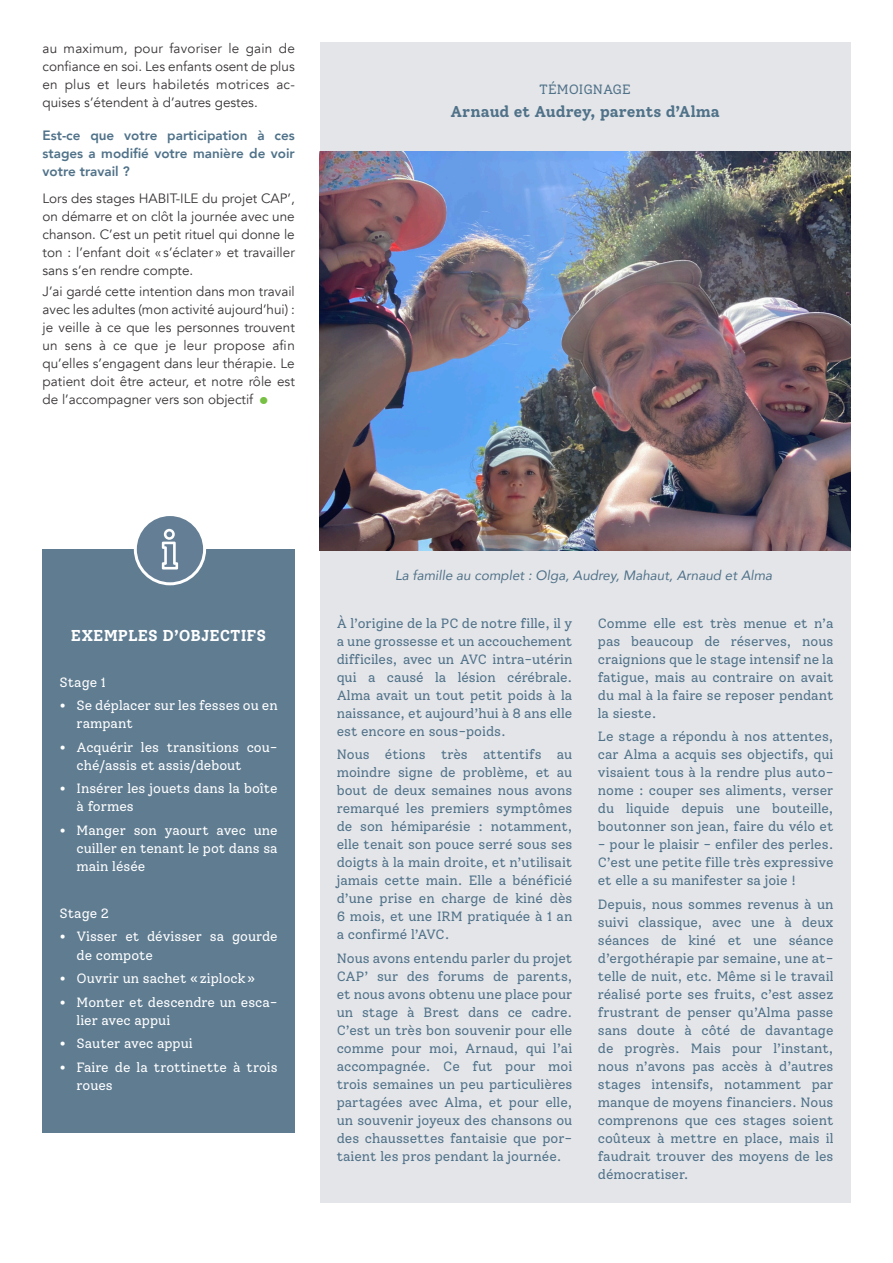
<style>
.page{position:relative;width:893px;height:1263px;background:#fff}
.page>*{position:absolute;margin:0;border:0;box-sizing:border-box;transform-origin:0 0}
.t1{font:800 45px "Avenir";color:#77c043}
.t2{font:700 15.75px "Solway";color:#507289}
.t3{font:700 15.75px "Solway";color:#fff}
.t4{font:13.5px/18px "Solway";color:#507289;text-align:justify}
.t5{font:13.5px/18px "Avenir";color:#393536;text-align:justify}
.t6{font:13.5px/18px "Solway";color:#fff}
.t7{font:800 13.5px/18px "Avenir";color:#507289;text-align:justify}
.t8{font:italic 13.5px "Avenir";color:#507289}
</style>
<div class="page">
<div style="left:320px;top:43px;width:530px;height:1160px;background:#e4e5e9"></div>
<img style="left:320px;top:151px;width:530px;height:399px">
<div style="left:43px;top:549px;width:252px;height:583px;background:#5f7c91"></div>
<div style="left:134px;top:513px;width:72px;height:72px;background:#647f95;border:3px solid #fff;border-radius:50%"></div>
<svg style="left:162px;top:529px;width:16px;height:40px"></svg>
<p class="t5" style="left:43px;top:39px;width:254px">au maximum, pour favoriser le gain de confiance en soi. Les enfants osent de plus en plus et leurs habiletés motrices ac&shy;quises s’étendent à d’autres gestes.</p>
<p class="t7" style="left:43px;top:126px;width:254px">Est-ce que votre participation à ces stages a modifié votre manière de voir votre travail ?</p>
<p class="t5" style="left:43px;top:189px;width:254px">Lors des stages HABIT-ILE du projet CAP’, on démarre et on clôt la journée avec une chanson. C’est un petit rituel qui donne le ton : l’enfant doit « s’éclater » et travailler sans s’en rendre compte.</p>
<p class="t5" style="left:43px;top:282px;width:254px">J’ai gardé cette intention dans mon travail avec les adultes (mon activité aujourd’hui) : je veille à ce que les personnes trouvent un sens à ce que je leur propose afin qu’elles s’engagent dans leur thérapie. Le patient doit être acteur, et notre rôle est de l’accompagner vers son objectif</p>
<h1 class="t1" style="left:257px;top:359px;width:15px">.</h1>
<p class="t4" style="left:539px;top:80px;width:93px">TÉMOIGNAGE</p>
<p class="t2" style="left:450px;top:102px;width:271px">Arnaud et Audrey, parents d’Alma</p>
<p class="t3" style="left:71px;top:626px;width:197px">EXEMPLES D’OBJECTIFS</p>
<p class="t6" style="left:60px;top:673px;width:48px">Stage 1</p>
<p class="t6" style="left:77px;top:696px;width:203px;text-indent:-17px">• Se déplacer sur les fesses ou en rampant</p>
<p class="t6" style="left:77px;top:738px;width:203px;text-indent:-17px">• Acquérir les transitions cou&shy;ché/assis et assis/debout</p>
<p class="t6" style="left:77px;top:779px;width:203px;text-indent:-17px">• Insérer les jouets dans la boîte à formes</p>
<p class="t6" style="left:77px;top:821px;width:203px;text-align:justify;text-indent:-17px">• Manger son yaourt avec une cuiller en tenant le pot dans sa main lésée</p>
<p class="t6" style="left:60px;top:904px;width:51px">Stage 2</p>
<p class="t6" style="left:77px;top:928px;width:203px;text-indent:-17px">• Visser et dévisser sa gourde de compote</p>
<p class="t6" style="left:60px;top:969px;width:197px">• Ouvrir un sachet « ziplock »</p>
<p class="t6" style="left:77px;top:993px;width:203px;text-indent:-17px">• Monter et descendre un esca&shy;lier avec appui</p>
<p class="t6" style="left:60px;top:1034px;width:135px">• Sauter avec appui</p>
<p class="t6" style="left:77px;top:1058px;width:203px;text-indent:-17px">• Faire de la trottinette à trois roues</p>
<p class="t8" style="left:395px;top:566px;width:379px">La famille au complet : Olga, Audrey, Mahaut, Arnaud et Alma</p>
<p class="t4" style="left:337px;top:614px;width:237px">À l’origine de la PC de notre fille, il y a une grossesse et un accouchement difficiles, avec un AVC intra-utérin qui a causé la lésion cérébrale.<br>Alma avait un tout petit poids à la naissance, et aujourd’hui à 8 ans elle est encore en sous-poids.</p>
<p class="t4" style="left:337px;top:745px;width:237px">Nous étions très attentifs au moindre signe de problème, et au bout de deux semaines nous avons remarqué les premiers symptômes de son hémiparésie : notamment, elle tenait son pouce serré sous ses doigts à la main droite, et n’utilisait jamais cette main. Elle a bénéficié d’une prise en charge de kiné dès 6 mois, et une IRM pratiquée à 1 an a confirmé l’AVC.</p>
<p class="t4" style="left:337px;top:949px;width:237px">Nous avons entendu parler du projet CAP’ sur des forums de parents, et nous avons obtenu une place pour un stage à Brest dans ce cadre.<br>C’est un très bon souvenir pour elle comme pour moi, Arnaud, qui l’ai accompagnée. Ce fut pour moi trois semaines un peu particulières partagées avec Alma, et pour elle, un souvenir joyeux des chansons ou des chaussettes fantaisie que por&shy;taient les pros pendant la journée.</p>
<p class="t4" style="left:598px;top:614px;width:237px">Comme elle est très menue et n’a pas beaucoup de réserves, nous craignions que le stage intensif ne la fatigue, mais au contraire on avait du mal à la faire se reposer pendant la sieste.</p>
<p class="t4" style="left:598px;top:727px;width:237px">Le stage a répondu à nos attentes, car Alma a acquis ses objectifs, qui visaient tous à la rendre plus auto&shy;nome : couper ses aliments, verser du liquide depuis une bouteille, boutonner son jean, faire du vélo et</p>
<p class="t4" style="left:598px;top:835px;width:237px">- pour le plaisir - enfiler des perles.<br>C’est une petite fille très expressive et elle a su manifester sa joie !</p>
<p class="t4" style="left:598px;top:895px;width:237px">Depuis, nous sommes revenus à un suivi classique, avec une à deux séances de kiné et une séance d’ergothérapie par semaine, une at&shy;telle de nuit, etc. Même si le travail réalisé porte ses fruits, c’est assez frustrant de penser qu’Alma passe sans doute à côté de davantage de progrès. Mais pour l’instant, nous n’avons pas accès à d’autres stages intensifs, notamment par manque de moyens financiers. Nous comprenons que ces stages soient coûteux à mettre en place, mais il faudrait trouver des moyens de les démocratiser.</p>
</div>
